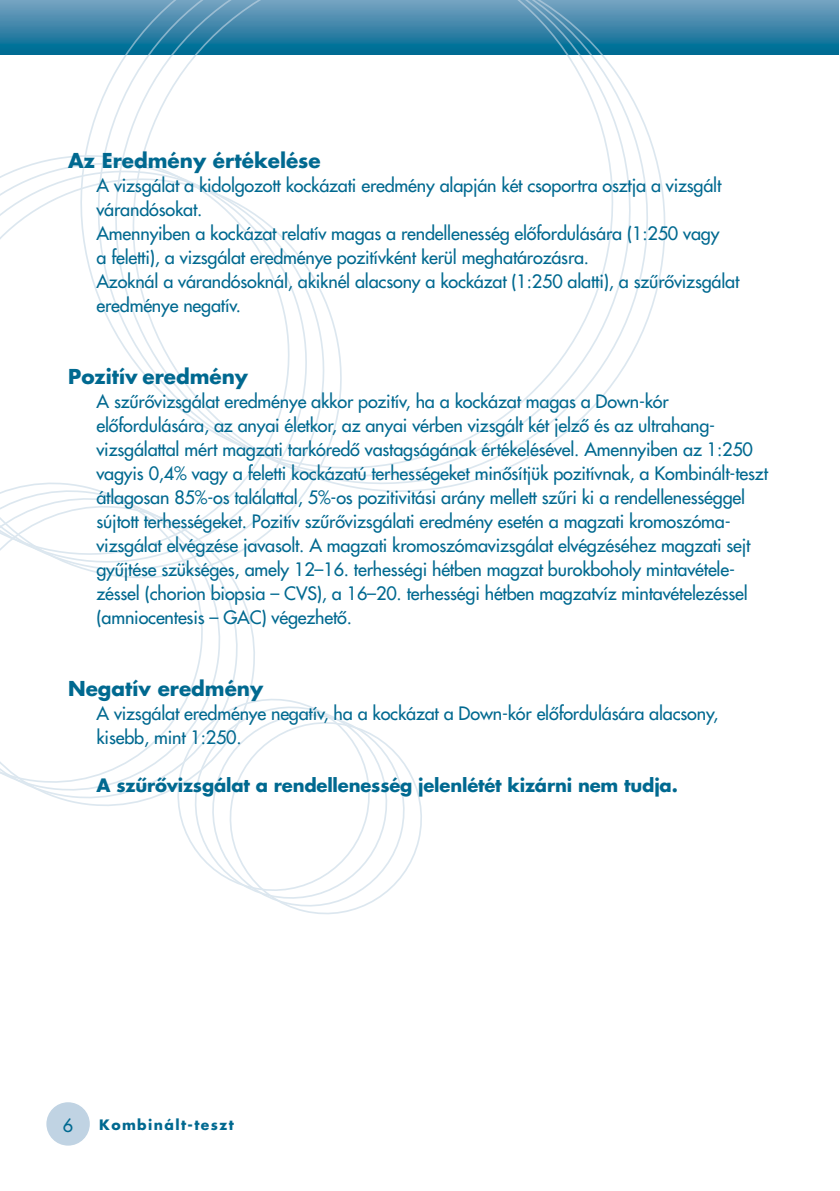
<style>
.page{position:relative;width:840px;height:1191px;background:#fff}
.page>*{position:absolute;margin:0;border:0;box-sizing:border-box;transform-origin:0 0}
.t1{font:700 20px "H Futura";color:#006990}
.t2{font:18px/24px "H Futura";letter-spacing:-.01em;color:#006990}
.t3{font:700 18px "H Futura";letter-spacing:-.01em;color:#006990}
.t4{font:700 14px "H Futura";letter-spacing:.1em;color:#006990}
</style>
<div class="page">
<div style="left:0;top:1px;width:838px;height:53px;background:linear-gradient(to bottom,#7aa1c0,#006992)"></div>
<svg style="left:655px;top:1px;width:18px;height:297px"></svg>
<svg style="left:290px;top:752px;width:123px;height:163px"></svg>
<svg style="left:638px;top:1px;width:17px;height:342px"></svg>
<svg style="left:51px;top:574px;width:183px;height:230px"></svg>
<svg style="left:272px;top:737px;width:123px;height:170px"></svg>
<svg style="left:55px;top:1px;width:583px;height:491px"></svg>
<svg style="left:0;top:136px;width:308px;height:438px"></svg>
<svg style="left:0;top:468px;width:217px;height:328px"></svg>
<svg style="left:169px;top:690px;width:209px;height:209px"></svg>
<div style="left:46px;top:1102px;width:44px;height:43px;background:#c0d3e3;border-radius:50%"></div>
<p class="t1" style="left:68px;top:147px;width:254px">Az Eredmény értékelése</p>
<p class="t2" style="left:96px;top:173px;width:644px">A vizsgálat a kidolgozott kockázati eredmény alapján két csoportra osztja a vizsgált várandósokat.<br>Amennyiben a kockázat relatív magas a rendellenesség elôfordulására (1:250 vagy<br>a feletti), a vizsgálat eredménye pozitívként kerül meghatározásra.<br>Azoknál a várandósoknál, akiknél alacsony a kockázat (1:250 alatti), a szûrôvizsgálat eredménye negatív.</p>
<p class="t1" style="left:68px;top:363px;width:181px">Pozitív eredmény</p>
<p class="t2" style="left:96px;top:389px;width:672px">A szûrôvizsgálat eredménye akkor pozitív, ha a kockázat magas a Down-kór elôfordulására, az anyai életkor, az anyai vérben vizsgált két jelzô és az ultrahang&shy;vizsgálattal mért magzati tarkóredô vastagságának értékelésével. Amennyiben az 1:250 vagyis 0,4% vagy a feletti kockázatú terhességeket minôsítjük pozitívnak, a Kombinált-teszt átlagosan 85%-os találattal, 5%-os pozitivitási arány mellett szûri ki a rendellenességgel sújtott terhességeket. Pozitív szûrôvizsgálati eredmény esetén a magzati kromoszóma&shy;vizsgálat elvégzése javasolt. A magzati kromoszómavizsgálat elvégzéséhez magzati sejt gyûjtése szükséges, amely 12–16. terhességi hétben magzat burokboholy mintavétele&shy;zéssel (chorion biopsia – CVS), a 16–20. terhességi hétben magzatvíz mintavételezéssel (amniocentesis – GAC) végezhetô.</p>
<p class="t1" style="left:68px;top:675px;width:196px">Negatív eredmény</p>
<p class="t2" style="left:96px;top:701px;width:623px">A vizsgálat eredménye negatív, ha a kockázat a Down-kór elôfordulására alacsony, kisebb, mint 1:250.</p>
<p class="t3" style="left:96px;top:773px;width:582px">A szûrôvizsgálat a rendellenesség jelenlétét kizárni nem tudja.</p>
<p class="t2" style="left:63px;top:1113px;width:12px">6</p>
<p class="t4" style="left:99px;top:1115px;width:136px">Kombinált-teszt</p>
</div>
